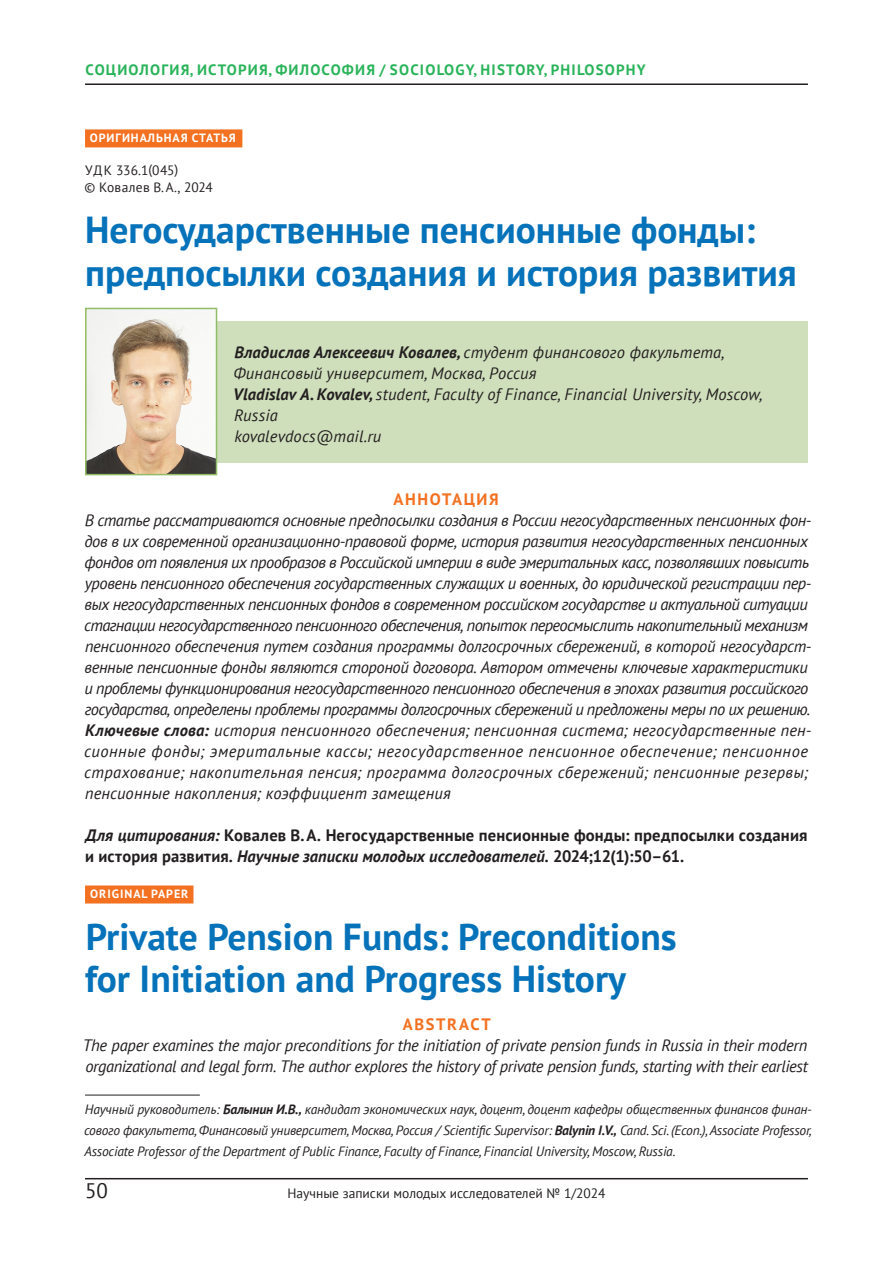
<style>
.page{position:relative;width:893px;height:1263px;background:#fff}
.page>*{position:absolute;margin:0;border:0;box-sizing:border-box;transform-origin:0 0}
.t1{font:700 37.5px/42.8px "PT Sans";color:#0572ba}
.t2{font:21px "PT Sans";color:#231f20}
.t3{font:italic 16.5px/21px "PT Sans";letter-spacing:-.025em;color:#231f20}
.t4{font:italic 16.5px/21px "PT Sans";letter-spacing:.01em;color:#231f20}
.t5{font:700 16.5px/21px "PT Sans";letter-spacing:.01em;color:#231f20}
.t6{font:700 16.5px "PT Sans";letter-spacing:.1em;color:#f37121}
.t7{font:700 15px "PT Sans";letter-spacing:.08em;color:#29b359}
.t8{font:italic 13.5px/21px "PT Sans";letter-spacing:-.015em;color:#231f20;text-align:justify}
.t9{font:13.5px/16.5px "PT Sans";color:#231f20}
.t10{font:700 12px "PT Sans";letter-spacing:.08em;color:#fff}
.s1{font-weight:700}
.s2{font-style:italic}
</style>
<div class="page">
<hr style="left:85px;top:1178px;width:723px;height:1px;background:#231f20">
<hr style="left:85px;top:83px;width:723px;height:2px;background:#231f20">
<div style="left:85px;top:321px;width:723px;height:142px;background:#cfdfbb"></div>
<div style="left:85px;top:129px;width:157px;height:18px;background:#f37121"></div>
<div style="left:85px;top:885px;width:108px;height:18px;background:#f37121"></div>
<img style="left:88px;top:311px;width:126px;height:161px">
<div style="left:85px;top:308px;width:132px;height:167px;border:2px solid #93bc68"></div>
<hr style="left:85px;top:1095px;width:115px;height:1px;background:#231f20">
<p class="t7" style="left:86px;top:60px;width:44px">СОЦИОЛО</p>
<p class="t7" style="left:161px;top:60px;width:47px">ГИЯ, ИСТОРИ</p>
<p class="t7" style="left:259px;top:60px;width:41px">Я, ФИЛОСО</p>
<p class="t7" style="left:342px;top:60px;width:166px">ФИЯ / SOCIOLOGY, HISTO</p>
<p class="t7" style="left:527px;top:60px;width:69px">RY, PHILOSO</p>
<p class="t7" style="left:616px;top:60px;width:31px">PHY</p>
<p class="t10" style="left:90px;top:130px;width:9px">ОРИ</p>
<p class="t10" style="left:116px;top:130px;width:16px">ГИНАЛ</p>
<p class="t10" style="left:156px;top:130px;width:44px">ЬНАЯ СТАТ</p>
<p class="t10" style="left:221px;top:130px;width:16px">ЬЯ</p>
<p class="t9" style="left:85px;top:162px;width:130px">УДК 336.1(045)<br>© Ковалев В.А., 2024</p>
<h1 class="t1" style="left:85px;top:208px;width:713px">Негосударственные пенсионные фонды: предпосылки создания и история развития</h1>
<p class="t4" style="left:233px;top:342px;width:531px"><span class="s1">Владислав Алексеевич Ковалев,</span> студент финансового факультета, Финансовый университет, Москва, Россия<br><span class="s1">Vladislav A. Kovalev,</span> student, Faculty of Finance, Financial University, Moscow, Russia<br>kovalevdocs@mail.ru</p>
<p class="t6" style="left:394px;top:489px;width:13px">АННОТА</p>
<p class="t6" style="left:464px;top:489px;width:37px">ЦИЯ</p>
<p class="t3" style="left:84px;top:510px;width:729px">В статье рассматриваются основные предпосылки создания в России негосударственных пенсионных фон&shy;дов в их современной организационно-правовой форме, история развития негосударственных пенсионных фондов от появления их прообразов в Российской империи в виде эмеритальных касс, позволявших повысить уровень пенсионного обеспечения государственных служащих и военных, до юридической регистрации пер&shy;вых негосударственных пенсионных фондов в современном российском государстве и актуальной ситуации стагнации негосударственного пенсионного обеспечения, попыток переосмыслить накопительный механизм пенсионного обеспечения путем создания программы долгосрочных сбережений, в которой негосударст&shy;венные пенсионные фонды являются стороной договора. Автором отмечены ключевые характеристики и проблемы функционирования негосударственного пенсионного обеспечения в эпохах развития российского государства, определены проблемы программы долгосрочных сбережений и предложены меры по их решению.<br><span class="s1">Ключевые слова:</span> история пенсионного обеспечения; пенсионная система; негосударственные пен&shy;сионные фонды; эмеритальные кассы; негосударственное пенсионное обеспечение; пенсионное страхование; накопительная пенсия; программа долгосрочных сбережений; пенсионные резервы; пенсионные накопления; коэффициент замещения</p>
<p class="t5" style="left:85px;top:825px;width:724px"><span class="s2">Для цитирования:</span> Ковалев В. А<span class="s2">.</span> Негосударственные пенсионные фонды: предпосылки создания и история развития. <span class="s2">Научные записки молодых исследователей.</span> 2024;12(1):50–61.</p>
<p class="t10" style="left:90px;top:886px;width:100px">ORIGINAL PAPER</p>
<h1 class="t1" style="left:85px;top:914px;width:593px">Private Pension Funds: Preconditions for Initiation and Progress History</h1>
<p class="t6" style="left:403px;top:1014px;width:56px">Abstrac</p>
<p class="t6" style="left:481px;top:1014px;width:11px">t</p>
<p class="t3" style="left:83px;top:1035px;width:727px">The paper examines the major preconditions for the initiation of private pension funds in Russia in their modern organizational and legal form. The author explores the history of private pension funds, starting with their earliest</p>
<p class="t8" style="left:84px;top:1099px;width:729px">Научный руководитель: <span class="s1">Балынин И.В.,</span> кандидат экономических наук, доцент, доцент кафедры общественных финансов финан&shy;сового факультета, Финансовый университет, Москва, Россия / Scientific Supervisor: <span class="s1">Balynin I.V.,</span> Cand. Sci. (Econ.), Associate Professor, Associate Professor of the Department of Public Finance, Faculty of Finance, Financial University, Moscow, Russia.</p>
<p class="t2" style="left:85px;top:1177px;width:24px">50</p>
<p class="t9" style="left:287px;top:1185px;width:320px">Научные записки молодых исследователей № 1/2024</p>
</div>
